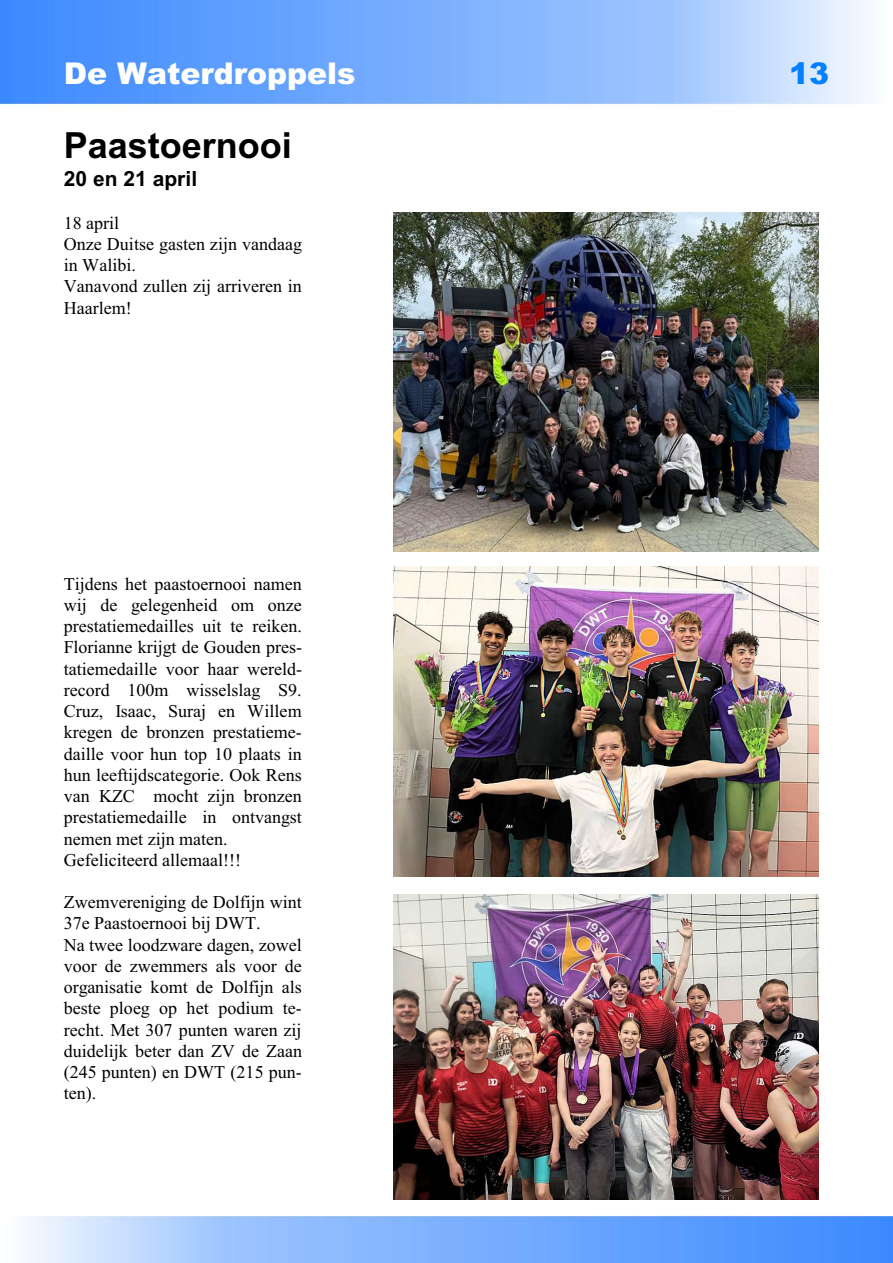
<style>
.page{position:relative;width:893px;height:1263px;background:#fff}
.page>*{position:absolute;margin:0;border:0;box-sizing:border-box;transform-origin:0 0}
.t1{font:700 36px "Arial";color:#000}
.t2{font:900 30px "Arial";color:#fff}
.t3{font:900 30px "Arial";color:#0080ff}
.t4{font:700 21px "Arial";color:#000}
.t5{font:18px/21.3px "Times New Roman";color:#000}
</style>
<div class="page">
<img style="left:0;top:0;width:893px;height:1263px">
<img style="left:393px;top:212px;width:426px;height:339px">
<img style="left:393px;top:567px;width:426px;height:310px">
<img style="left:393px;top:894px;width:426px;height:305px">
<h2 class="t2" style="left:64px;top:63px;width:293px">De Waterdroppels</h2>
<h2 class="t3" style="left:789px;top:63px;width:41px">13</h2>
<h1 class="t1" style="left:64px;top:132px;width:230px">Paastoernooi</h1>
<p class="t4" style="left:64px;top:170px;width:135px">20 en 21 april</p>
<p class="t5" style="left:64px;top:214px;width:240px">18 april<br>Onze Duitse gasten zijn vandaag in Walibi.<br>Vanavond zullen zij arriveren in<br>Haarlem!</p>
<p class="t5" style="left:64px;top:575px;width:240px">Tijdens het paastoernooi namen wij de gelegenheid om onze prestatiemedailles uit te reiken.<br>Florianne krijgt de Gouden pres&shy;tatiemedaille voor haar wereld&shy;record 100m wisselslag S9.<br>Cruz, Isaac, Suraj en Willem kregen de bronzen prestatieme&shy;daille voor hun top 10 plaats in hun leeftijdscategorie. Ook Rens van KZC mocht zijn bronzen prestatiemedaille in ontvangst nemen met zijn maten.<br>Gefeliciteerd allemaal!!!</p>
<p class="t5" style="left:64px;top:893px;width:240px">Zwemvereniging de Dolfijn wint<br>37e Paastoernooi bij DWT.<br>Na twee loodzware dagen, zowel voor de zwemmers als voor de organisatie komt de Dolfijn als beste ploeg op het podium te&shy;recht. Met 307 punten waren zij duidelijk beter dan ZV de Zaan (245 punten) en DWT (215 pun&shy;ten).</p>
</div>
